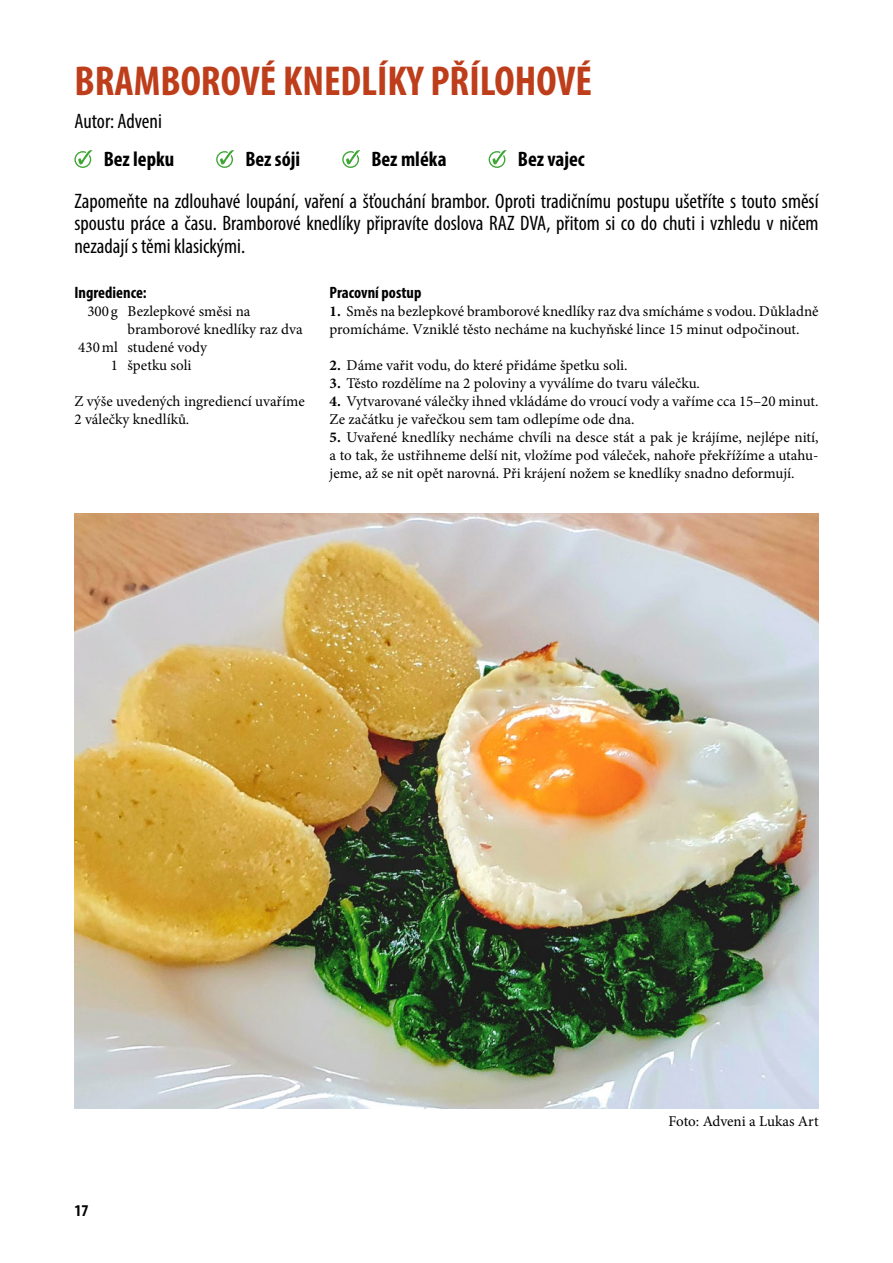
<style>
.page{position:relative;width:893px;height:1263px;background:#fff}
.page>*{position:absolute;margin:0;border:0;box-sizing:border-box;transform-origin:0 0}
.t1{font:700 condensed 42px "Myriad Pro";color:#be3d1a}
.t2{font:condensed 21px/22.6px "Myriad Pro";color:#000;text-align:justify}
.t3{font:700 condensed 21px "Myriad Pro";color:#000}
.t4{font:700 condensed 16.5px "Myriad Pro";color:#000}
.t5{font:15px/18px "Minion Pro";color:#000}
.s1{font-weight:700}
</style>
<div class="page">
<div style="left:74px;top:151px;width:17px;height:17px;border:1px solid #3fa535;border-radius:50%"></div>
<svg style="left:76px;top:150px;width:17px;height:17px"></svg>
<div style="left:216px;top:151px;width:17px;height:17px;border:1px solid #3fa535;border-radius:50%"></div>
<svg style="left:217px;top:150px;width:17px;height:17px"></svg>
<div style="left:342px;top:151px;width:17px;height:17px;border:1px solid #3fa535;border-radius:50%"></div>
<svg style="left:344px;top:150px;width:16px;height:17px"></svg>
<div style="left:489px;top:151px;width:16px;height:17px;border:1px solid #3fa535;border-radius:50%"></div>
<svg style="left:490px;top:150px;width:17px;height:17px"></svg>
<img style="left:74px;top:514px;width:745px;height:595px">
<h1 class="t1" style="left:74px;top:55px;width:519px">BRAMBOROVÉ KNEDLÍKY PŘÍLOHOVÉ</h1>
<h2 class="t2" style="left:74px;top:110px;width:89px">Autor: Adveni</h2>
<h2 class="t3" style="left:104px;top:146px;width:72px">Bez lepku</h2>
<h2 class="t3" style="left:245px;top:146px;width:56px">Bez sóji</h2>
<h2 class="t3" style="left:371px;top:146px;width:77px">Bez mléka</h2>
<h2 class="t3" style="left:518px;top:146px;width:68px">Bez vajec</h2>
<p class="t2" style="left:74px;top:189px;width:746px">Zapomeňte na zdlouhavé loupání, vaření a šťouchání brambor. Oproti tradičnímu postupu ušetříte s touto směsí spoustu práce a času. Bramborové knedlíky připravíte doslova RAZ DVA, přitom si co do chuti i vzhledu v ničem nezadají s těmi klasickými.</p>
<p class="t4" style="left:74px;top:282px;width:74px">Ingredience:</p>
<p class="t5" style="left:87px;top:302px;width:165px">300 g Bezlepkové směsi na</p>
<p class="t5" style="left:128px;top:320px;width:177px">bramborové knedlíky raz dva</p>
<p class="t5" style="left:78px;top:338px;width:130px">430ml studené vody</p>
<p class="t5" style="left:111px;top:356px;width:82px">1 špetku soli</p>
<p class="t5" style="left:74px;top:392px;width:232px">Z výše uvedených ingrediencí uvaříme<br>2 válečky knedlíků.</p>
<p class="t4" style="left:330px;top:282px;width:93px">Pracovní postup</p>
<p class="t5" style="left:330px;top:302px;width:490px"><span class="s1">1.</span> Směs na bezlepkové bramborové knedlíky raz dva smícháme s vodou. Důkladně promícháme. Vzniklé těsto necháme na kuchyňské lince 15 minut odpočinout.</p>
<p class="t5" style="left:330px;top:356px;width:299px"><span class="s1">2.</span> Dáme vařit vodu, do které přidáme špetku soli.</p>
<p class="t5" style="left:330px;top:374px;width:372px"><span class="s1">3.</span> Těsto rozdělíme na 2 poloviny a vyválíme do tvaru válečku.</p>
<p class="t5" style="left:330px;top:392px;width:490px"><span class="s1">4.</span> Vytvarované válečky ihned vkládáme do vroucí vody a vaříme cca 15–20 minut.<br>Ze začátku je vařečkou sem tam odlepíme ode dna.</p>
<p class="t5" style="left:330px;top:428px;width:491px;text-align:justify"><span class="s1">5.</span> Uvařené knedlíky necháme chvíli na desce stát a pak je krájíme, nejlépe nití, a to tak, že ustřihneme delší nit, vložíme pod váleček, nahoře překřížíme a utahu&shy;jeme, až se nit opět narovná. Při krájení nožem se knedlíky snadno deformují.</p>
<p class="t4" style="left:74px;top:1200px;width:16px">17</p>
<p class="t5" style="left:669px;top:1112px;width:151px">Foto: Adveni a Lukas Art</p>
</div>
